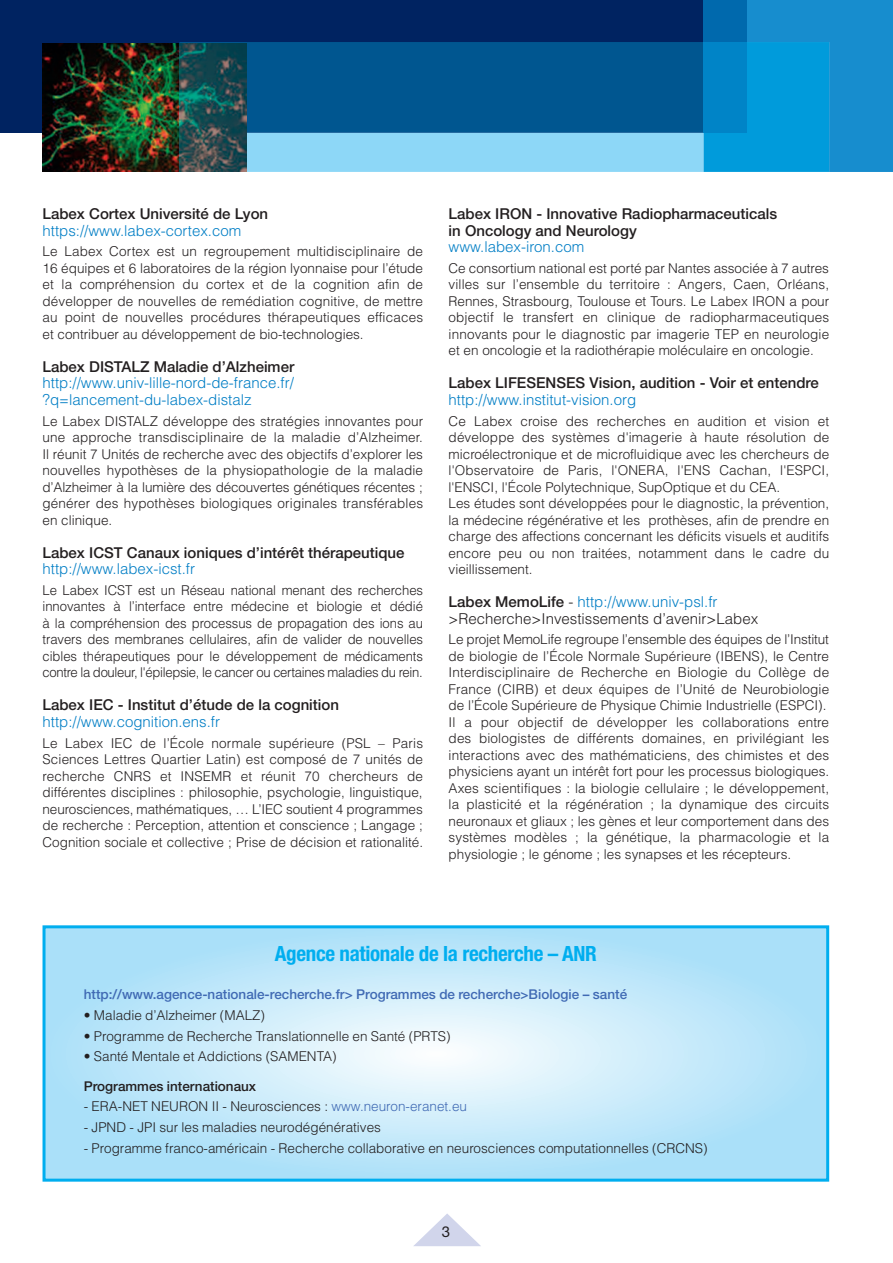
<style>
.page{position:relative;width:893px;height:1263px;background:#fff}
.page>*{position:absolute;margin:0;border:0;box-sizing:border-box;transform-origin:0 0}
.t1{font:700 condensed 21px "Helvetica Neue";letter-spacing:-.015em;color:#00aeef}
.t2{font:500 15px/16.5px "Helvetica Neue";color:#231f20}
.t3{font:300 15px/16.5px "Helvetica";color:#007ec5}
.t4{font:300 15px/16.5px "Helvetica";color:#231f20}
.t5{font:15px "Helvetica Neue";color:#231f20}
.t6{font:300 13.5px/16.5px "Helvetica";color:#231f20;text-align:justify}
.t7{font:500 13.5px "Helvetica Neue";color:#406ab4}
.t8{font:500 13.5px "Helvetica Neue";color:#231f20}
.s1{font-family:"Helvetica Neue";font-weight:500}
.s2{color:#007ec5}
.s3{color:#406ab4}
</style>
<div class="page">
<div style="left:0;top:0;width:747px;height:132px;background:#002361"></div>
<svg style="left:414px;top:1213px;width:67px;height:33px"></svg>
<svg style="left:47px;top:929px;width:778px;height:249px;background:#c0e7fa"></svg>
<div style="left:43px;top:925px;width:786px;height:257px;border:3px solid #00aeef"></div>
<img style="left:42px;top:43px;width:137px;height:128px">
<svg style="left:179px;top:0;width:714px;height:172px"></svg>
<div style="left:704px;top:42px;width:43px;height:90px;background:#0084c7"></div>
<p class="t2" style="left:43px;top:205px;width:227px">Labex Cortex Université de Lyon</p>
<p class="t3" style="left:43px;top:221px;width:200px">https://www.labex-cortex.com</p>
<p class="t6" style="left:43px;top:243px;width:382px">Le Labex Cortex est un regroupement multidisciplinaire de 16 équipes et 6 laboratoires de la région lyonnaise pour l’étude et la compréhension du cortex et de la cognition afin de développer de nouvelles de remédiation cognitive, de mettre au point de nouvelles procédures thérapeutiques efficaces et contribuer au développement de bio-technologies.</p>
<p class="t2" style="left:43px;top:358px;width:253px">Labex DISTALZ Maladie d’Alzheimer</p>
<p class="t3" style="left:43px;top:374px;width:253px">http://www.univ-lille-nord-de-france.fr/ ?q=lancement-du-labex-distalz</p>
<p class="t6" style="left:43px;top:412px;width:382px">Le Labex DISTALZ développe des stratégies innovantes pour une approche transdisciplinaire de la maladie d’Alzheimer.<br>Il réunit 7 Unités de recherche avec des objectifs d’explorer les nouvelles hypothèses de la physiopathologie de la maladie d’Alzheimer à la lumière des découvertes génétiques récentes ; générer des hypothèses biologiques originales transférables en clinique.</p>
<p class="t2" style="left:43px;top:543px;width:364px">Labex ICST Canaux ioniques d’intérêt thérapeutique</p>
<p class="t3" style="left:43px;top:560px;width:154px">http://www.labex-icst.fr</p>
<p class="t6" style="left:43px;top:581px;width:382px">Le Labex ICST est un Réseau national menant des recherches innovantes à l’interface entre médecine et biologie et dédié à la compréhension des processus de propagation des ions au travers des membranes cellulaires, afin de valider de nouvelles cibles thérapeutiques pour le développement de médicaments contre la douleur, l'épilepsie, le cancer ou certaines maladies du rein.</p>
<p class="t2" style="left:43px;top:696px;width:298px">Labex IEC - Institut d’étude de la cognition</p>
<p class="t3" style="left:43px;top:713px;width:179px">http://www.cognition.ens.fr</p>
<p class="t6" style="left:43px;top:734px;width:382px">Le Labex IEC de l’École normale supérieure (PSL – Paris Sciences Lettres Quartier Latin) est composé de 7 unités de recherche CNRS et INSEMR et réunit 70 chercheurs de différentes disciplines : philosophie, psychologie, linguistique, neurosciences, mathématiques, … L’IEC soutient 4 programmes de recherche : Perception, attention et conscience ; Langage ; Cognition sociale et collective ; Prise de décision et rationalité.</p>
<p class="t2" style="left:449px;top:205px;width:330px">Labex IRON - Innovative Radiopharmaceuticals in Oncology and Neurology</p>
<p class="t3" style="left:449px;top:238px;width:137px">www.labex-iron.com</p>
<p class="t6" style="left:449px;top:259px;width:382px">Ce consortium national est porté par Nantes associée à 7 autres villes sur l’ensemble du territoire : Angers, Caen, Orléans, Rennes, Strasbourg, Toulouse et Tours. Le Labex IRON a pour objectif le transfert en clinique de radiopharmaceutiques innovants pour le diagnostic par imagerie TEP en neurologie et en oncologie et la radiothérapie moléculaire en oncologie.</p>
<p class="t2" style="left:449px;top:374px;width:372px">Labex LIFESENSES Vision, audition - Voir et entendre</p>
<p class="t3" style="left:449px;top:391px;width:189px">http://www.institut-vision.org</p>
<p class="t6" style="left:449px;top:412px;width:382px;text-align:left">Ce Labex croise des recherches en audition et vision et développe des systèmes d'imagerie à haute résolution de microélectronique et de microfluidique avec les chercheurs de l'Observatoire de Paris, l'ONERA, l'ENS Cachan, l'ESPCI, l'ENSCI, l'École Polytechnique, SupOptique et du CEA.<br>Les études sont développées pour le diagnostic, la prévention, la médecine régénérative et les prothèses, afin de prendre en charge des affections concernant les déficits visuels et auditifs encore peu ou non traitées, notamment dans le cadre du vieillissement.</p>
<p class="t4" style="left:449px;top:593px;width:311px"><span class="s1">Labex MemoLife</span> - <span class="s2">http://www.univ-psl.fr </span>&gt;Recherche&gt;Investissements d’avenir&gt;Labex</p>
<p class="t6" style="left:449px;top:631px;width:382px;text-align:left">Le projet MemoLife regroupe l’ensemble des équipes de l’Institut de biologie de l’École Normale Supérieure (IBENS), le Centre Interdisciplinaire de Recherche en Biologie du Collège de France (CIRB) et deux équipes de l’Unité de Neurobiologie de l’École Supérieure de Physique Chimie Industrielle (ESPCI).<br>Il a pour objectif de développer les collaborations entre des biologistes de différents domaines, en privilégiant les interactions avec des mathématiciens, des chimistes et des physiciens ayant un intérêt fort pour les processus biologiques.<br>Axes scientifiques : la biologie cellulaire ; le développement, la plasticité et la régénération ; la dynamique des circuits neuronaux et gliaux ; les gènes et leur comportement dans des systèmes modèles ; la génétique, la pharmacologie et la physiologie ; le génome ; les synapses et les récepteurs.</p>
<h1 class="t1" style="left:275px;top:936px;width:323px">Agence nationale de la recherche – ANR</h1>
<p class="t7" style="left:84px;top:983px;width:545px">http://www.agence-nationale-recherche.fr&gt; Programmes de recherche&gt;Biologie – santé</p>
<p class="t6" style="left:84px;top:1006px;width:183px">• Maladie d’Alzheimer (MALZ)</p>
<p class="t6" style="left:84px;top:1027px;width:368px">• Programme de Recherche Translationnelle en Santé (PRTS)</p>
<p class="t6" style="left:84px;top:1048px;width:254px">• Santé Mentale et Addictions (SAMENTA)</p>
<p class="t8" style="left:84px;top:1075px;width:174px">Programmes internationaux</p>
<p class="t6" style="left:84px;top:1098px;width:385px">- ERA-NET NEURON II - Neurosciences : <span class="s3">www.neuron-eranet.eu</span></p>
<p class="t6" style="left:84px;top:1118px;width:299px">- JPND - JPI sur les maladies neurodégénératives</p>
<p class="t6" style="left:84px;top:1139px;width:625px">- Programme franco-américain - Recherche collaborative en neurosciences computationnelles (CRCNS)</p>
<p class="t5" style="left:442px;top:1226px;width:10px">3</p>
</div>
